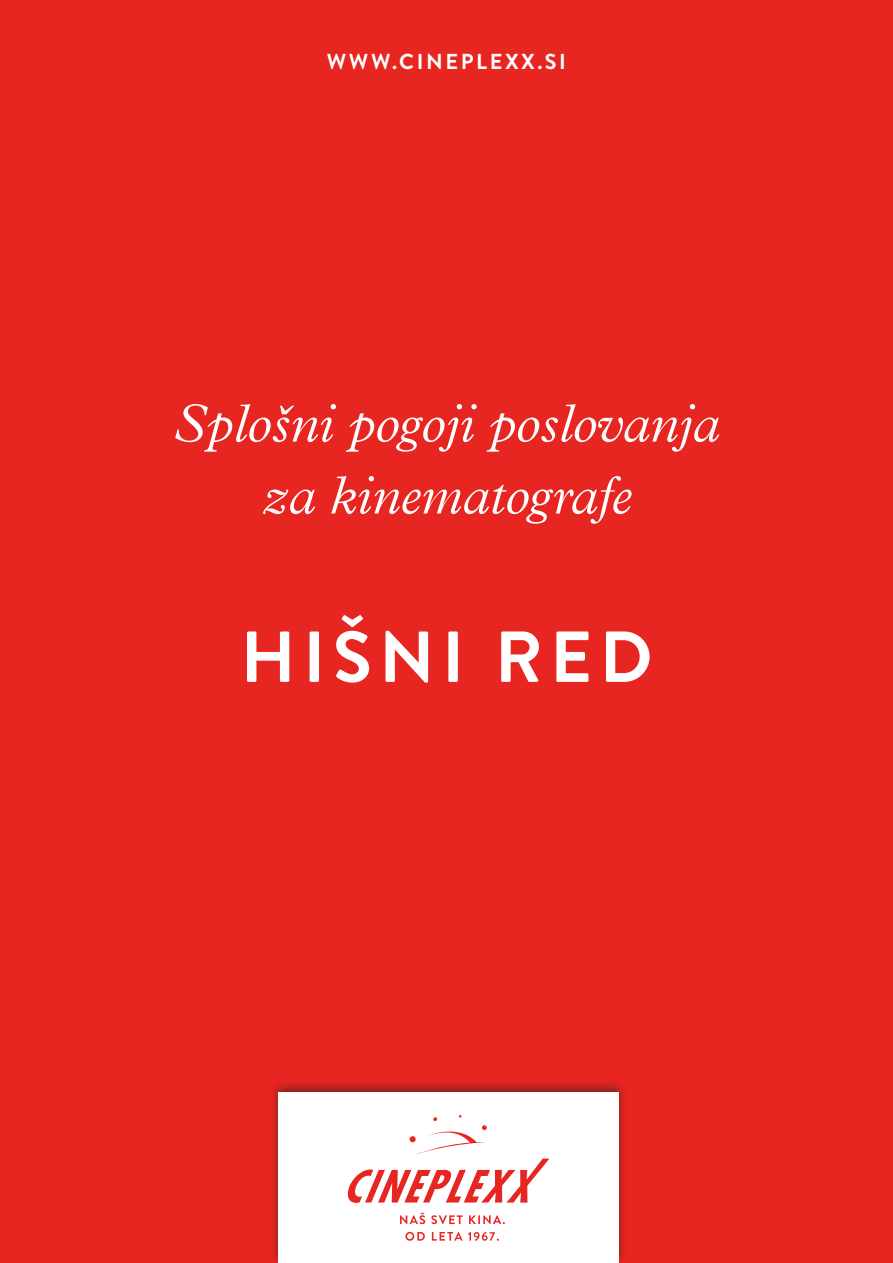
<style>
.page{position:relative;width:893px;height:1263px;background:#e72621}
.page>*{position:absolute;margin:0;border:0;box-sizing:border-box;transform-origin:0 0}
.t1{font:700 72px "Brandon Grotesque";letter-spacing:.1em;color:#fff}
.t2{font:italic 300 54px/72px "Plantin Std";color:#fff;text-align:center}
.t3{font:700 21.6px "Brandon Grotesque";letter-spacing:.12em;color:#fff}
</style>
<div class="page">
<div style="left:270px;top:1080px;width:358px;height:183px;background:#231f20;opacity:.55"></div>
<div style="left:279px;top:1093px;width:340px;height:170px;background:#fff"></div>
<svg style="left:400px;top:1212px;width:25px;height:12px"></svg>
<svg style="left:431px;top:1215px;width:32px;height:9px"></svg>
<svg style="left:469px;top:1215px;width:36px;height:9px"></svg>
<svg style="left:405px;top:1232px;width:20px;height:9px"></svg>
<svg style="left:432px;top:1232px;width:67px;height:9px"></svg>
<svg style="left:347px;top:1115px;width:202px;height:88px"></svg>
<p class="t3" style="left:327px;top:47px;width:241px">WWW.CINEPLEXX.SI</p>
<p class="t2" style="left:174px;top:388px;width:547px">Splošni pogoji poslovanja za kinematografe</p>
<h1 class="t1" style="left:240px;top:607px;width:414px">HIŠNI RED</h1>
</div>
